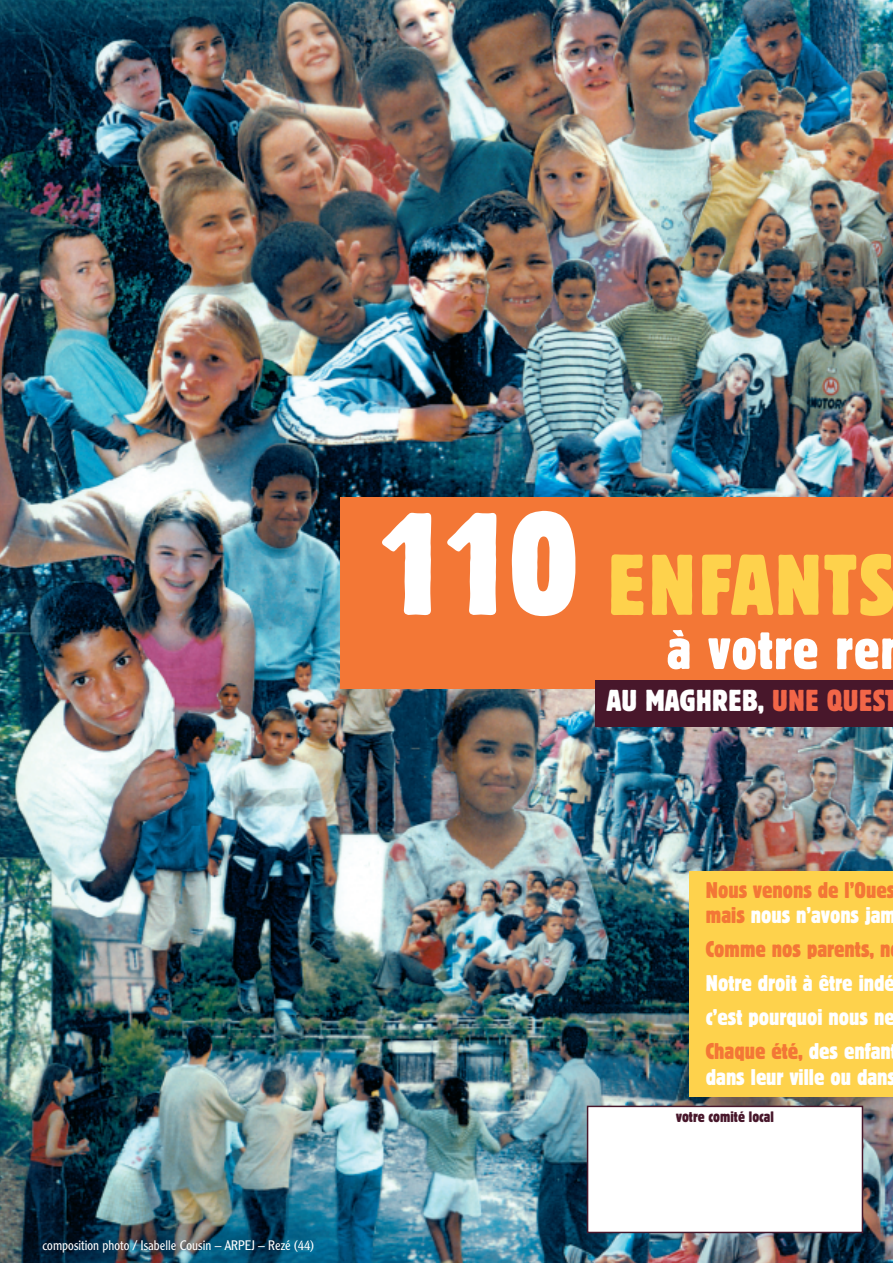
<style>
.page{position:relative;width:893px;height:1263px;background:#fff}
.page>*{position:absolute;margin:0;border:0;box-sizing:border-box;transform-origin:0 0}
.t1{font:condensed 85.5px "Block BE";letter-spacing:.02em;color:#fed24c}
.t2{font:condensed 55.5px "Block BE";letter-spacing:.02em;color:#fff}
.t3{font:condensed 30px "Block BE";letter-spacing:.02em;color:#fff}
.t4{font:condensed 22.5px/34px "Block BE";color:#fff;text-align:justify}
.t5{font:condensed 22.5px/25.5px "Block BE";color:#f37736}
.t6{font:condensed 15px "Block BE";color:#48172b}
.t7{font:300 13.5px "Clearface Gothic LH";color:#fff}
.s1{font-size:145.5px;color:#fff}
.s2{color:#f26648}
.s3{color:#fff}
.s4{color:#f37736}
</style>
<div class="page">
<img style="left:0;top:0;width:893px;height:1263px">
<div style="left:340px;top:497px;width:553px;height:192px;background:#f37736"></div>
<div style="left:689px;top:872px;width:204px;height:225px;background:#fed24c"></div>
<div style="left:595px;top:680px;width:298px;height:47px;background:#48172b"></div>
<div style="left:588px;top:1106px;width:274px;height:126px;background:#fff"></div>
<div style="left:587px;top:1106px;width:276px;height:127px;border:2px solid #48172b"></div>
<p class="t7" style="left:43px;top:1240px;width:273px">composition photo / Isabelle Cousin – ARPEJ – Rezé (44)</p>
<h1 class="t1" style="left:374px;top:535px;width:522px"><span class="s1">110</span> ENFANTS</h1>
<h2 class="t2" style="left:667px;top:617px;width:214px">à votre re</h2>
<h3 class="t3" style="left:607px;top:683px;width:292px">AU MAGHREB, <span class="s2">UNE QUEST</span></h3>
<p class="t5" style="left:706px;top:877px;width:192px">Nous venons de l’Oues mais <span class="s3">nous n’avons jam</span></p>
<p class="t5" style="left:706px;top:937px;width:186px">Comme nos parents, n</p>
<p class="t4" style="left:706px;top:967px;width:190px">Notre droit à être indé c’est pourquoi nous ne <span class="s4">Chaque été,</span> des enfan</p>
<p class="t4" style="left:706px;top:1060px;width:192px">dans leur ville ou dans</p>
<p class="t6" style="left:676px;top:1108px;width:99px">votre comité local</p>
</div>
